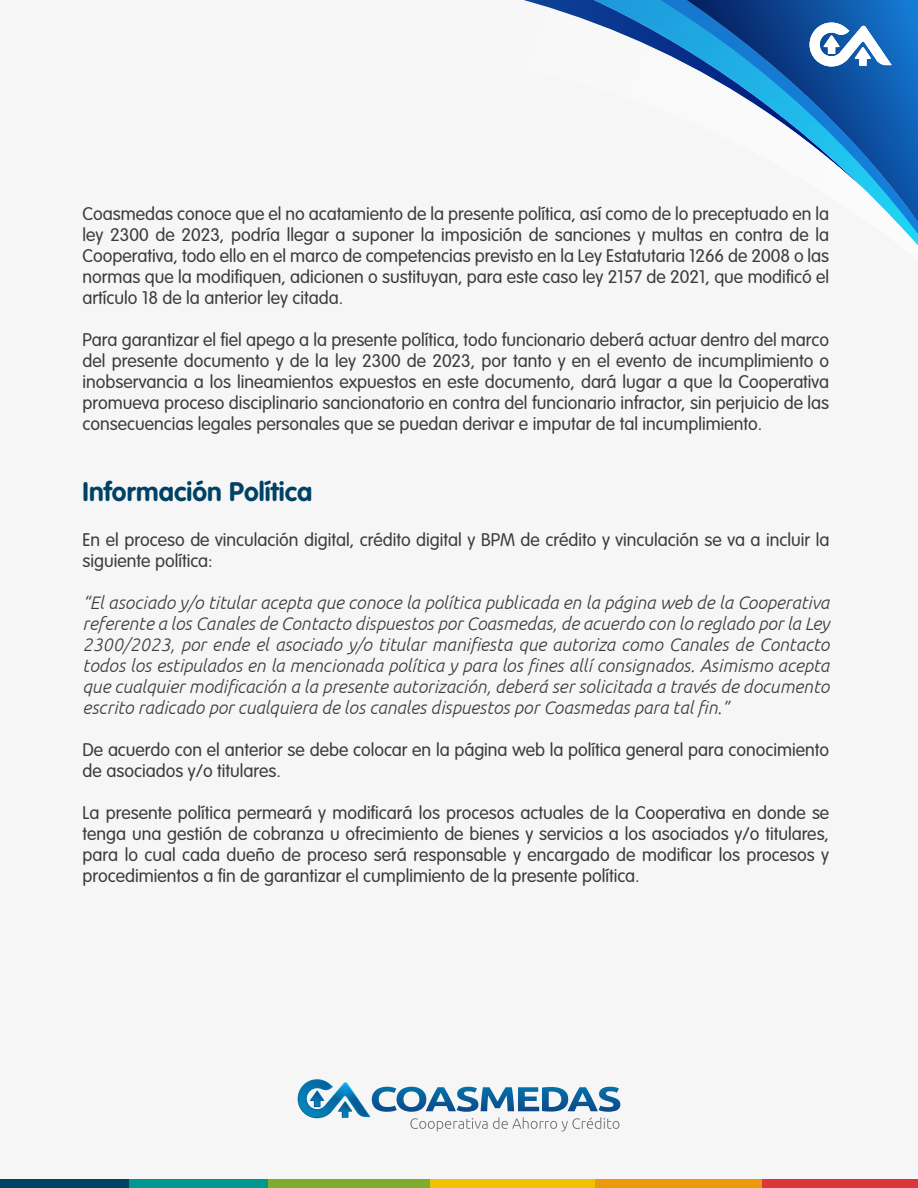
<style>
.page{position:relative;width:918px;height:1188px;background:#f6f6f6}
.page>*{position:absolute;margin:0;border:0;box-sizing:border-box;transform-origin:0 0}
.t1{font:700 26.4px "VAG Rounded Std";letter-spacing:.005em;color:#004265}
.t2{font:300 18px/21px "VAG Rounded Std";color:#3c3c3b;text-align:justify}
.t3{font:italic 300 18px/21px "Ubuntu";color:#3c3c3b;text-align:justify}
</style>
<div class="page">
<svg style="left:524px;top:0;width:394px;height:245px"></svg>
<div style="left:0;top:1179px;width:130px;height:9px;background:#004265"></div>
<div style="left:130px;top:1179px;width:139px;height:9px;background:#009891"></div>
<div style="left:268px;top:1179px;width:163px;height:9px;background:#7eac2c"></div>
<div style="left:430px;top:1179px;width:167px;height:9px;background:#f2c200"></div>
<div style="left:596px;top:1179px;width:166px;height:9px;background:#ec990c"></div>
<div style="left:762px;top:1179px;width:156px;height:9px;background:#dc363d"></div>
<svg style="left:810px;top:22px;width:82px;height:45px"></svg>
<svg style="left:298px;top:1079px;width:322px;height:52px"></svg>
<p class="t2" style="left:83px;top:204px;width:748px">Coasmedas conoce que el no acatamiento de la presente política, así como de lo preceptuado en la ley 2300 de 2023, podría llegar a suponer la imposición de sanciones y multas en contra de la Cooperativa, todo ello en el marco de competencias previsto en la Ley Estatutaria 1266 de 2008 o las normas que la modifiquen, adicionen o sustituyan, para este caso ley 2157 de 2021, que modificó el artículo 18 de la anterior ley citada.</p>
<p class="t2" style="left:83px;top:330px;width:748px">Para garantizar el fiel apego a la presente política, todo funcionario deberá actuar dentro del marco del presente documento y de la ley 2300 de 2023, por tanto y en el evento de incumplimiento o inobservancia a los lineamientos expuestos en este documento, dará lugar a que la Cooperativa promueva proceso disciplinario sancionatorio en contra del funcionario infractor, sin perjuicio de las consecuencias legales personales que se puedan derivar e imputar de tal incumplimiento.</p>
<h1 class="t1" style="left:83px;top:476px;width:231px">Información Política</h1>
<p class="t2" style="left:83px;top:530px;width:748px">En el proceso de vinculación digital, crédito digital y BPM de crédito y vinculación se va a incluir la siguiente política:</p>
<p class="t3" style="left:83px;top:592px;width:748px">“El asociado y/o titular acepta que conoce la política publicada en la página web de la Cooperativa referente a los Canales de Contacto dispuestos por Coasmedas, de acuerdo con lo reglado por la Ley 2300/2023, por ende el asociado y/o titular manifiesta que autoriza como Canales de Contacto todos los estipulados en la mencionada política y para los fines allí consignados. Asimismo acepta que cualquier modificación a la presente autorización, deberá ser solicitada a través de documento escrito radicado por cualquiera de los canales dispuestos por Coasmedas para tal fin.”</p>
<p class="t2" style="left:83px;top:740px;width:748px">De acuerdo con el anterior se debe colocar en la página web la política general para conocimiento de asociados y/o titulares.</p>
<p class="t2" style="left:83px;top:803px;width:748px">La presente política permeará y modificará los procesos actuales de la Cooperativa en donde se tenga una gestión de cobranza u ofrecimiento de bienes y servicios a los asociados y/o titulares, para lo cual cada dueño de proceso será responsable y encargado de modificar los procesos y procedimientos a fin de garantizar el cumplimiento de la presente política.</p>
</div>
